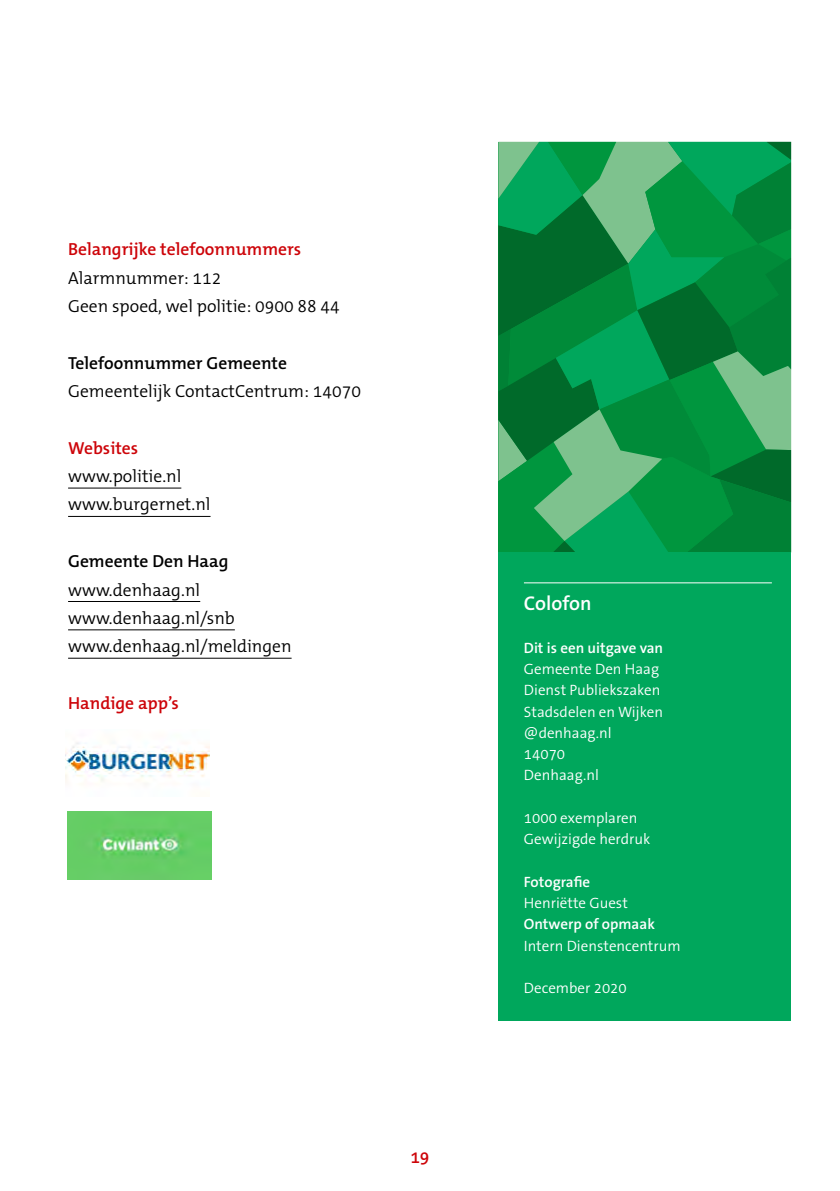
<style>
.page{position:relative;width:840px;height:1191px;background:#fff}
.page>*{position:absolute;margin:0;border:0;box-sizing:border-box;transform-origin:0 0}
.Colofonkop_met_lijn{font:600 20px "The Sans B W6";color:#fff}
.Broodtekst{font:300 17.6px "The Mix B W4";color:#000}
.Tussenkop_niveau_2{font:600 17.6px "The Mix B W6";color:#cd0409}
.Tussenkop_niveau_2_k{font:600 17.6px "The Mix B W6";color:#000}
.Tabeltekst{font:300 15px/21.2px "The Sans B W4";color:#fff}
.Tabeltekst-2{font:600 15px "The Sans B W6";color:#fff}
.s1{font-family:"The Sans B W6";font-weight:600}
</style>
<div class="page">
<svg style="left:498px;top:142px;width:292px;height:410px"></svg>
<div style="left:498px;top:552px;width:292px;height:468px;background:#00a75c"></div>
<hr style="left:68px;top:488px;width:113px;height:1px;background:#000">
<hr style="left:68px;top:516px;width:142px;height:1px;background:#000">
<hr style="left:68px;top:601px;width:132px;height:1px;background:#000">
<hr style="left:68px;top:629px;width:167px;height:1px;background:#000">
<hr style="left:68px;top:658px;width:223px;height:1px;background:#000">
<img style="left:66px;top:742px;width:144px;height:40px">
<img style="left:67px;top:812px;width:144px;height:67px">
<hr style="left:523px;top:582px;width:248px;height:1px;background:#fff">
<h3 class="Tussenkop_niveau_2" style="left:68px;top:238px;width:234px">Belangrijke telefoonnummers</h3>
<p class="Broodtekst" style="left:68px;top:266px;width:155px">Alarmnummer: 112</p>
<p class="Broodtekst" style="left:68px;top:295px;width:273px">Geen spoed, wel politie: 0900 88 44</p>
<h3 class="Tussenkop_niveau_2_k" style="left:68px;top:351px;width:220px">Telefoonnummer Gemeente</h3>
<p class="Broodtekst" style="left:68px;top:380px;width:294px">Gemeentelijk ContactCentrum: 14070</p>
<h3 class="Tussenkop_niveau_2" style="left:68px;top:436px;width:72px">Websites</h3>
<p class="Broodtekst" style="left:68px;top:465px;width:115px">www.politie.nl</p>
<p class="Broodtekst" style="left:68px;top:493px;width:144px">www.burgernet.nl</p>
<h3 class="Tussenkop_niveau_2_k" style="left:68px;top:550px;width:162px">Gemeente Den Haag</h3>
<p class="Broodtekst" style="left:68px;top:578px;width:133px">www.denhaag.nl</p>
<p class="Broodtekst" style="left:68px;top:606px;width:168px">www.denhaag.nl/snb</p>
<p class="Broodtekst" style="left:68px;top:635px;width:225px">www.denhaag.nl/meldingen</p>
<h3 class="Tussenkop_niveau_2" style="left:68px;top:691px;width:112px">Handige app’s</h3>
<p class="Tussenkop_niveau_2" style="left:410px;top:1145px;width:21px">19</p>
<h3 class="Colofonkop_met_lijn" style="left:523px;top:590px;width:69px">Colofon</h3>
<p class="Tabeltekst-2" style="left:523px;top:638px;width:141px">Dit is een uitgave van</p>
<p class="Tabeltekst" style="left:523px;top:658px;width:137px">Gemeente Den Haag</p>
<p class="Tabeltekst" style="left:523px;top:680px;width:138px">Dienst Publiekszaken</p>
<p class="Tabeltekst" style="left:523px;top:701px;width:140px">Stadsdelen en Wijken</p>
<p class="Tabeltekst" style="left:523px;top:722px;width:89px">@denhaag.nl</p>
<p class="Tabeltekst" style="left:523px;top:743px;width:43px">14070</p>
<p class="Tabeltekst" style="left:523px;top:765px;width:76px">Denhaag.nl</p>
<p class="Tabeltekst" style="left:523px;top:807px;width:115px">1000 exemplaren</p>
<p class="Tabeltekst" style="left:523px;top:828px;width:128px">Gewijzigde herdruk</p>
<p class="Tabeltekst" style="left:523px;top:871px;width:105px"><span class="s1">Fotografie<br></span>Henriëtte Guest</p>
<p class="Tabeltekst" style="left:523px;top:913px;width:158px"><span class="s1">Ontwerp of opmaak<br></span>Intern Dienstencentrum</p>
<p class="Tabeltekst" style="left:523px;top:977px;width:104px">December 2020</p>
</div>
